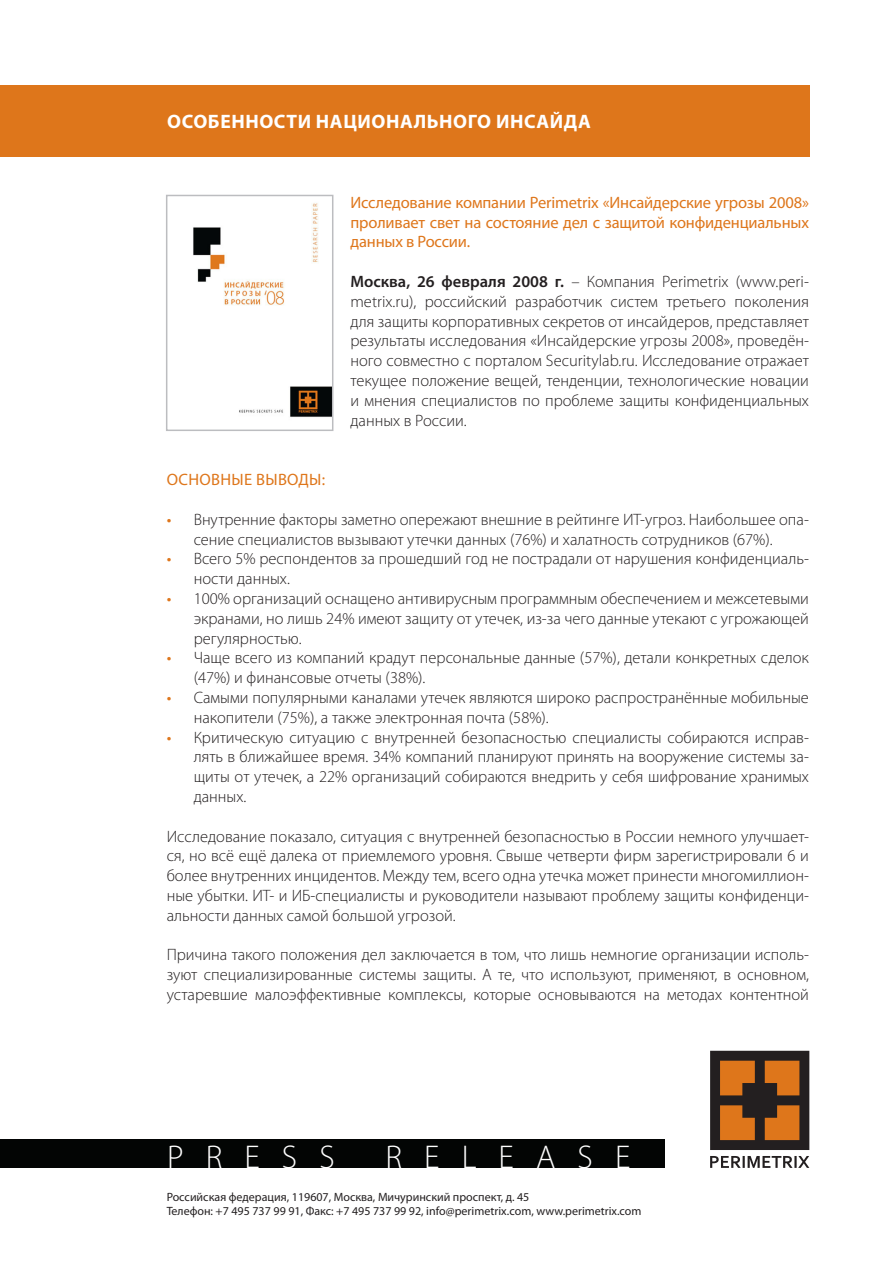
<style>
.page{position:relative;width:893px;height:1263px;background:#fff}
.page>*{position:absolute;margin:0;border:0;box-sizing:border-box;transform-origin:0 0}
.t1{font:300 33px "Myriad Pro";letter-spacing:.67em;color:#fff}
.t2{font:700 19.5px "Myriad Pro";letter-spacing:.03em;color:#fff}
.Paragraph_Style_1{font:300 16.5px/19.8px "Myriad Pro";color:#231f20;text-align:justify}
.t3{font:16.5px/19.8px "Myriad Pro";letter-spacing:-.01em;color:#de761b;text-align:justify}
.t4{font:12px "Myriad Pro";color:#231f20}
.s1{font-weight:600}
.s2{font-weight:400;color:#de761b}
</style>
<div class="page">
<div style="left:0;top:1139px;width:664px;height:29px;background:#030504"></div>
<svg style="left:710px;top:1156px;width:99px;height:12px"></svg>
<div style="left:710px;top:1051px;width:99px;height:99px;background:#231f20"></div>
<svg style="left:720px;top:1105px;width:35px;height:35px"></svg>
<svg style="left:720px;top:1061px;width:35px;height:34px"></svg>
<svg style="left:765px;top:1105px;width:34px;height:35px"></svg>
<svg style="left:765px;top:1061px;width:34px;height:34px"></svg>
<div style="left:0;top:85px;width:809px;height:71px;background:#de761b"></div>
<img style="left:193px;top:203px;width:137px;height:214px">
<div style="left:166px;top:195px;width:167px;height:236px;border:2px solid #bcbdc0"></div>
<p class="t2" style="left:167px;top:109px;width:425px">Особенности национального инсайда</p>
<p class="t3" style="left:350px;top:192px;width:460px">Исследование компании Perimetrix «Инсайдерские угрозы 2008» проливает свет на состояние дел с защитой конфиденциальных данных в России.</p>
<p class="Paragraph_Style_1" style="left:350px;top:271px;width:460px"><span class="s1">Москва, 26 февраля 2008 г.</span> – Компания Perimetrix (www.peri&shy;metrix.ru), российский разработчик систем третьего поколения для защиты корпоративных секретов от инсайдеров, представляет результаты исследования «Инсайдерские угрозы 2008», проведён&shy;ного совместно c порталом Securitylab.ru. Исследование отражает текущее положение вещей, тенденции, технологические новации и мнения специалистов по проблеме защиты конфиденциальных данных в России.</p>
<p class="t3" style="left:167px;top:469px;width:160px">Основные выводы:</p>
<p class="Paragraph_Style_1" style="left:167px;top:509px;width:644px;text-align:center"><span class="s2">•</span> Внутренние факторы заметно опережают внешние в рейтинге ИТ-угроз. Наибольшее опа&shy;сение специалистов вызывают утечки данных (76%) и халатность сотрудников (67%).</p>
<p class="Paragraph_Style_1" style="left:194px;top:549px;width:617px;text-indent:-27px"><span class="s2">•</span> Всего 5% респондентов за прошедший год не пострадали от нарушения конфиденциаль&shy;ности данных.</p>
<p class="Paragraph_Style_1" style="left:194px;top:588px;width:617px;text-indent:-27px"><span class="s2">•</span> 100% организаций оснащено антивирусным программным обеспечением и межсетевыми экранами, но лишь 24% имеют защиту от утечек, из-за чего данные утекают с угрожающей регулярностью.</p>
<p class="Paragraph_Style_1" style="left:194px;top:648px;width:617px;text-indent:-27px"><span class="s2">•</span> Чаще всего из компаний крадут персональные данные (57%), детали конкретных сделок (47%) и финансовые отчеты (38%).</p>
<p class="Paragraph_Style_1" style="left:194px;top:687px;width:617px;text-indent:-27px"><span class="s2">•</span> Самыми популярными каналами утечек являются широко распространённые мобильные накопители (75%), а также электронная почта (58%).</p>
<p class="Paragraph_Style_1" style="left:194px;top:727px;width:617px;text-indent:-27px"><span class="s2">•</span> Критическую ситуацию с внутренней безопасностью специалисты собираются исправ&shy;лять в ближайшее время. 34% компаний планируют принять на вооружение системы за&shy;щиты от утечек, а 22% организаций собираются внедрить у себя шифрование хранимых данных.</p>
<p class="Paragraph_Style_1" style="left:167px;top:826px;width:644px">Исследование показало, ситуация с внутренней безопасностью в России немного улучшает&shy;ся, но всё ещё далека от приемлемого уровня. Свыше четверти фирм зарегистрировали 6 и более внутренних инцидентов. Между тем, всего одна утечка может принести многомиллион&shy;ные убытки. ИТ- и ИБ-специалисты и руководители называют проблему защиты конфиденци&shy;альности данных самой большой угрозой.</p>
<p class="Paragraph_Style_1" style="left:167px;top:945px;width:644px">Причина такого положения дел заключается в том, что лишь немногие организации исполь&shy;зуют специализированные системы защиты. А те, что используют, применяют, в основном, устаревшие малоэффективные комплексы, которые основываются на методах контентной</p>
<p class="t1" style="left:167px;top:1137px;width:169px">press</p>
<p class="t1" style="left:385px;top:1137px;width:242px">releasE</p>
<p class="t4" style="left:167px;top:1189px;width:364px">Российская федерация, 119607, Москва, Мичуринский проспект, д. 45</p>
<p class="t4" style="left:167px;top:1204px;width:476px">Телефон: +7 495 737 99 91, Факс: +7 495 737 99 92, info@perimetrix.com, www.perimetrix.com</p>
</div>
